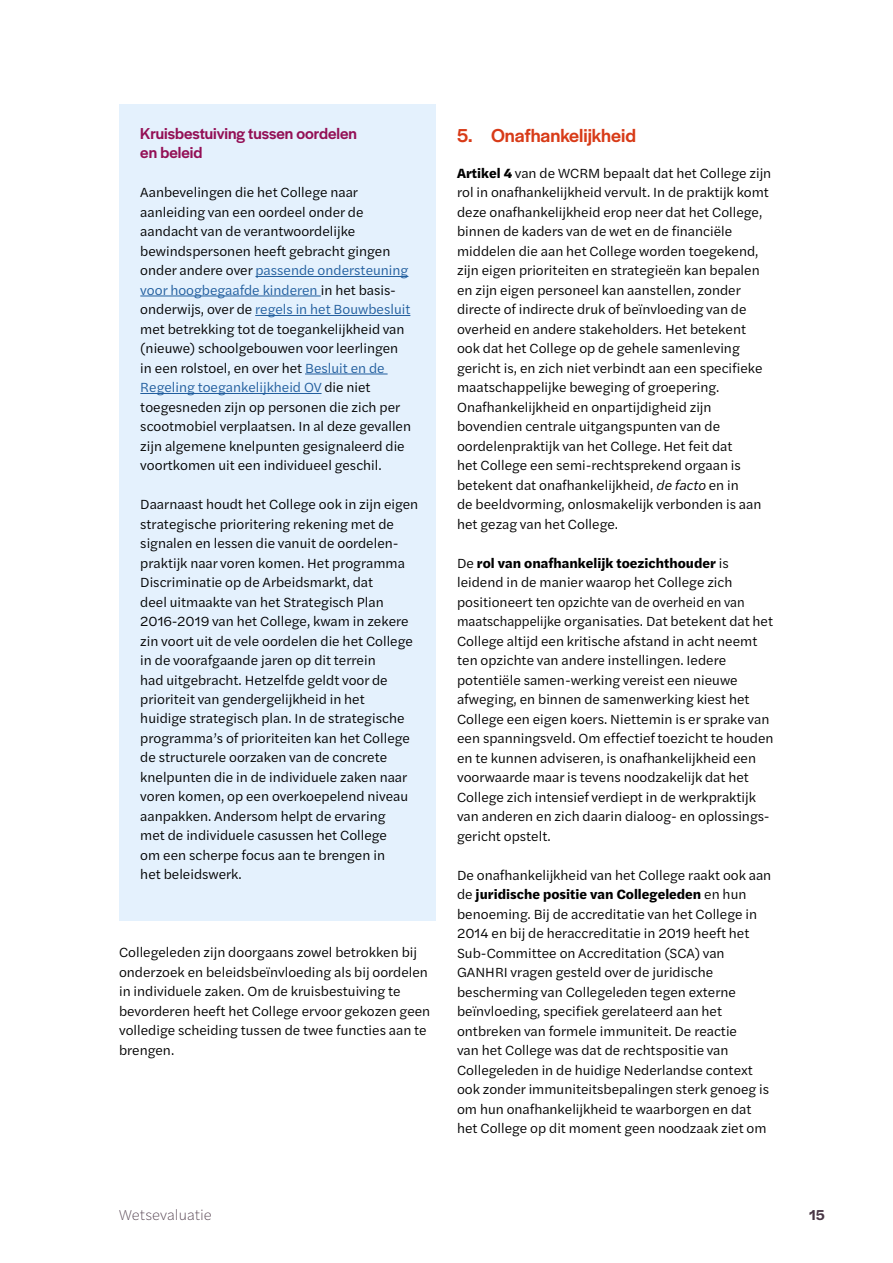
<style>
.page{position:relative;width:893px;height:1263px;background:#fff}
.page>*{position:absolute;margin:0;border:0;box-sizing:border-box;transform-origin:0 0}
.t1{font:500 19.5px "Halyard Display";color:#d83b18}
.t2{font:500 16.5px/19.5px "Halyard Display";color:#930f55}
.t3{font:200 15px "Halyard Text";color:#493645}
.t4{font:600 15px "Halyard Text";color:#493645}
.t5{font:13.8px/19.5px "Halyard Text";color:#000}
.s1{color:#215e9e}
.s2{font-weight:700}
.s3{font-style:italic}
</style>
<div class="page">
<div style="left:119px;top:104px;width:317px;height:96px;background:#e4f1fd"></div>
<div style="left:119px;top:165px;width:317px;height:327px;background:#e4f1fd"></div>
<hr style="left:255px;top:276px;width:153px;height:1px;background:#215e9e">
<hr style="left:140px;top:296px;width:181px;height:1px;background:#215e9e">
<hr style="left:255px;top:315px;width:155px;height:1px;background:#215e9e">
<hr style="left:305px;top:374px;width:83px;height:1px;background:#215e9e">
<hr style="left:140px;top:393px;width:182px;height:1px;background:#215e9e">
<div style="left:119px;top:458px;width:317px;height:463px;background:#e4f1fd"></div>
<p class="t2" style="left:140px;top:122px;width:218px">Kruisbestuiving tussen oordelen en beleid</p>
<p class="t5" style="left:140px;top:182px;width:272px">Aanbevelingen die het College naar aanleiding van een oordeel onder de aandacht van de verantwoordelijke bewindspersonen heeft gebracht gingen onder andere over <span class="s1">passende ondersteuning voor hoogbegaafde kinderen</span> in het basis&shy;onderwijs, over de <span class="s1">regels in het Bouwbesluit </span>met betrekking tot de toegankelijkheid van (nieuwe) schoolgebouwen voor leerlingen in een rolstoel, en over het <span class="s1">Besluit en de Regeling toegankelijkheid OV</span> die niet toegesneden zijn op personen die zich per scootmobiel verplaatsen. In al deze gevallen zijn algemene knelpunten gesignaleerd die voortkomen uit een individueel geschil.</p>
<p class="t5" style="left:140px;top:494px;width:279px">Daarnaast houdt het College ook in zijn eigen strategische prioritering rekening met de signalen en lessen die vanuit de oordelen&shy;praktijk naar voren komen. Het programma Discriminatie op de Arbeidsmarkt, dat<br>deel uitmaakte van het Strategisch Plan 2016-2019 van het College, kwam in zekere zin voort uit de vele oordelen die het College in de voorafgaande jaren op dit terrein<br>had uitgebracht. Hetzelfde geldt voor de prioriteit van gendergelijkheid in het<br>huidige strategisch plan. In de strategische programma’s of prioriteiten kan het College de structurele oorzaken van de concrete knelpunten die in de individuele zaken naar voren komen, op een overkoepelend niveau aanpakken. Andersom helpt de ervaring<br>met de individuele casussen het College<br>om een scherpe focus aan te brengen in<br>het beleidswerk.</p>
<p class="t5" style="left:119px;top:942px;width:313px">Collegeleden zijn doorgaans zowel betrokken bij onderzoek en beleidsbeïnvloeding als bij oordelen in individuele zaken. Om de kruisbestuiving te bevorderen heeft het College ervoor gekozen geen volledige scheiding tussen de twee functies aan te brengen.</p>
<h1 class="t1" style="left:457px;top:121px;width:180px">5. Onafhankelijkheid</h1>
<p class="t5" style="left:457px;top:162px;width:316px"><span class="s2">Artikel 4</span> van de WCRM bepaalt dat het College zijn rol in onafhankelijkheid vervult. In de praktijk komt deze onafhankelijkheid erop neer dat het College, binnen de kaders van de wet en de financiële middelen die aan het College worden toegekend, zijn eigen prioriteiten en strategieën kan bepalen en zijn eigen personeel kan aanstellen, zonder directe of indirecte druk of beïnvloeding van de overheid en andere stakeholders. Het betekent ook dat het College op de gehele samenleving gericht is, en zich niet verbindt aan een specifieke maatschappelijke beweging of groepering.<br>Onafhankelijkheid en onpartijdigheid zijn bovendien centrale uitgangspunten van de oordelenpraktijk van het College. Het feit dat<br>het College een semi-rechtsprekend orgaan is betekent dat onafhankelijkheid, <span class="s3">de facto</span> en in<br>de beeldvorming, onlosmakelijk verbonden is aan het gezag van het College.</p>
<p class="t5" style="left:457px;top:552px;width:318px">De <span class="s2">rol van onafhankelijk toezichthouder</span> is leidend in de manier waarop het College zich positioneert ten opzichte van de overheid en van maatschappelijke organisaties. Dat betekent dat het College altijd een kritische afstand in acht neemt ten opzichte van andere instellingen. Iedere potentiële samen-werking vereist een nieuwe afweging, en binnen de samenwerking kiest het College een eigen koers. Niettemin is er sprake van een spanningsveld. Om effectief toezicht te houden en te kunnen adviseren, is onafhankelijkheid een voorwaarde maar is tevens noodzakelijk dat het College zich intensief verdiept in de werkpraktijk van anderen en zich daarin dialoog- en oplossings&shy;gericht opstelt.</p>
<p class="t5" style="left:457px;top:864px;width:316px">De onafhankelijkheid van het College raakt ook aan de <span class="s2">juridische positie van Collegeleden</span> en hun benoeming. Bij de accreditatie van het College in 2014 en bij de heraccreditatie in 2019 heeft het Sub-Committee on Accreditation (SCA) van GANHRI vragen gesteld over de juridische bescherming van Collegeleden tegen externe beïnvloeding, specifiek gerelateerd aan het ontbreken van formele immuniteit. De reactie<br>van het College was dat de rechtspositie van Collegeleden in de huidige Nederlandse context ook zonder immuniteitsbepalingen sterk genoeg is om hun onafhankelijkheid te waarborgen en dat het College op dit moment geen noodzaak ziet om</p>
<p class="t3" style="left:119px;top:1204px;width:94px">Wetsevaluatie</p>
<p class="t4" style="left:809px;top:1203px;width:17px">15</p>
</div>
